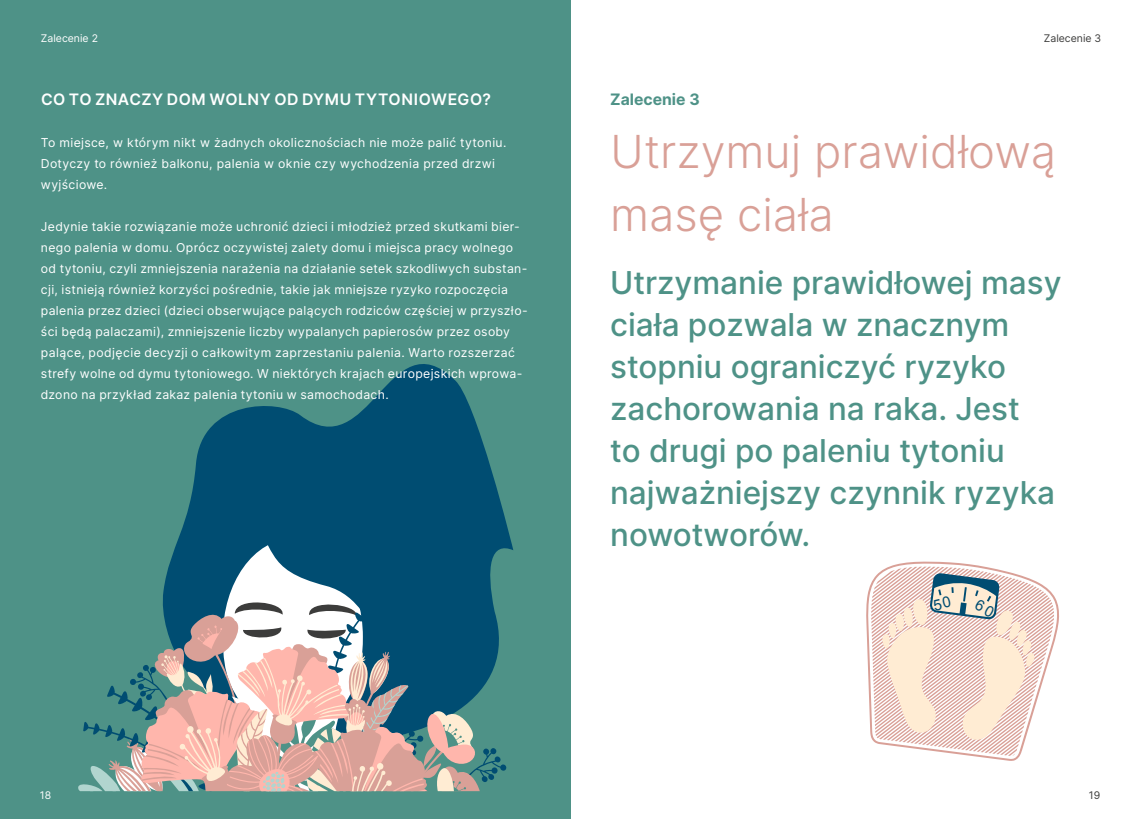
<style>
.page{position:relative;width:1141px;height:819px;background:#fff}
.page>*{position:absolute;margin:0;border:0;box-sizing:border-box;transform-origin:0 0}
.t1{font:45.5px/63px "Inter Light BETA";color:#d9a097}
.t2{font:500 31.5px/42px "Inter";color:#4e9287}
.t3{font:600 15.75px "Inter";letter-spacing:.035em;color:#fff}
.t4{font:700 15.75px "Inter";color:#4e9287}
.t5{font:12.25px/21px "Inter";letter-spacing:.03em;color:#fff}
.t6{font:10.5px "Inter";color:#fff}
.t7{font:10.5px "Inter";color:#3c3c3b}
</style>
<div class="page">
<div style="left:0;top:0;width:570px;height:819px;background:#4e9287"></div>
<svg style="left:178px;top:364px;width:336px;height:186px;fill:#004d72"></svg>
<div style="left:243px;top:488px;width:177px;height:50px;background:#004d72"></div>
<svg style="left:78px;top:538px;width:428px;height:254px"></svg>
<svg style="left:866px;top:561px;width:193px;height:200px"></svg>
<svg style="left:871px;top:566px;width:183px;height:189px"></svg>
<p class="t6" style="left:41px;top:31px;width:59px">Zalecenie 2</p>
<p class="t3" style="left:41px;top:88px;width:452px">CO TO ZNACZY DOM WOLNY OD DYMU TYTONIOWEGO?</p>
<p class="t5" style="left:41px;top:132px;width:467px">To miejsce, w którym nikt w żadnych okolicznościach nie może palić tytoniu.<br>Dotyczy to również balkonu, palenia w oknie czy wychodzenia przed drzwi wyjściowe.</p>
<p class="t5" style="left:41px;top:216px;width:488px">Jedynie takie rozwiązanie może uchronić dzieci i młodzież przed skutkami bier&shy;nego palenia w domu. Oprócz oczywistej zalety domu i miejsca pracy wolnego od tytoniu, czyli zmniejszenia narażenia na działanie setek szkodliwych substan&shy;cji, istnieją również korzyści pośrednie, takie jak mniejsze ryzyko rozpoczęcia palenia przez dzieci (dzieci obserwujące palących rodziców częściej w przyszło&shy;ści będą palaczami), zmniejszenie liczby wypalanych papierosów przez osoby palące, podjęcie decyzji o całkowitym zaprzestaniu palenia. Warto rozszerzać strefy wolne od dymu tytoniowego. W niektórych krajach europejskich wprowa&shy;dzono na przykład zakaz palenia tytoniu w samochodach.</p>
<p class="t7" style="left:1044px;top:31px;width:59px">Zalecenie 3</p>
<p class="t4" style="left:610px;top:88px;width:91px">Zalecenie 3</p>
<h1 class="t1" style="left:610px;top:119px;width:448px">Utrzymuj prawidłową masę ciała</h1>
<h2 class="t2" style="left:610px;top:261px;width:453px">Utrzymanie prawidłowej masy ciała pozwala w znacznym stopniu ograniczyć ryzyko zachorowania na raka. Jest<br>to drugi po paleniu tytoniu najważniejszy czynnik ryzyka nowotworów.</h2>
<p class="t6" style="left:40px;top:787px;width:13px">18</p>
<p class="t7" style="left:1089px;top:787px;width:13px">19</p>
</div>
